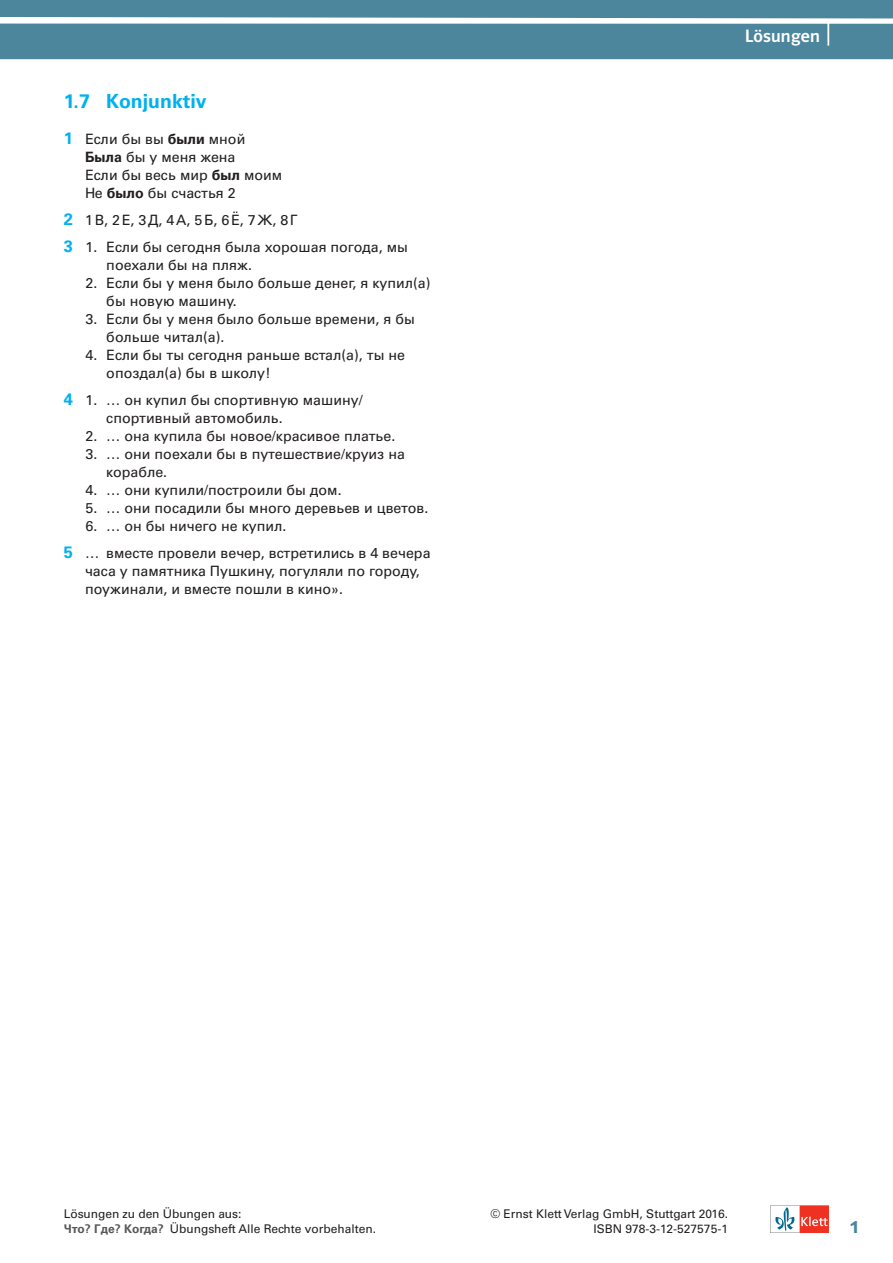
<style>
.page{position:relative;width:893px;height:1263px;background:#fff}
.page>*{position:absolute;margin:0;border:0;box-sizing:border-box;transform-origin:0 0}
.t1{font:700 19.5px "Univers LT";color:#00b1ef}
.t2{font:18.75px "Polo Spanisch Hfett";color:#4b869d}
.t3{font:18px "Polo Spanisch Krftg";letter-spacing:.01em;color:#fff}
.t4{font:14.25px/18px "Univers Cyr";color:#231f20}
.t5{font:12px "Univers LT";color:#231f20}
.s1{font-family:"Univers LT";font-weight:700;font-size:16.5px;color:#00b1ef}
.s2{font-weight:700}
.s3{font-family:"Univers Cyr";font-weight:700;color:#57585a}
</style>
<div class="page">
<svg style="left:770px;top:1205px;width:59px;height:28px"></svg>
<svg style="left:0;top:0;width:893px;height:59px;background:#5d92a6"></svg>
<h1 class="t1" style="left:64px;top:90px;width:145px">1.7 Konjunktiv</h1>
<p class="t4" style="left:85px;top:130px;width:199px;text-indent:-21px"><span class="s1">1</span> Если бы вы <span class="s2">были</span> мной<br><span class="s2">Была</span> бы у меня жена<br>Если бы весь мир <span class="s2">был</span> моим<br>Не <span class="s2">было</span> бы счастья 2</p>
<p class="t4" style="left:64px;top:206px;width:346px;line-height:27px"><span class="s1">2</span> 1В, 2Е, 3Д, 4А, 5Б, 6Ё, 7Ж, 8Г<br><span class="s1">3</span> 1. Если бы сегодня была хорошая погода, мы</p>
<p class="t4" style="left:106px;top:256px;width:147px">поехали бы на пляж.</p>
<p class="t4" style="left:106px;top:274px;width:326px;text-indent:-21px">2. Если бы у меня было больше денег, я купил(а) бы новую машину.</p>
<p class="t4" style="left:106px;top:310px;width:310px;text-indent:-21px">3. Если бы у меня было больше времени, я бы больше читал(а).</p>
<p class="t4" style="left:106px;top:346px;width:300px;text-indent:-21px">4. Если бы ты сегодня раньше встал(а), ты не опоздал(а) бы в школу!</p>
<p class="t4" style="left:106px;top:391px;width:258px;text-indent:-43px"><span class="s1">4</span> 1. … он купил бы спортивную машину/ спортивный автомобиль.</p>
<p class="t4" style="left:86px;top:427px;width:311px">2. … она купила бы новое/красивое платье.</p>
<p class="t4" style="left:106px;top:445px;width:300px;text-indent:-21px">3. … они поехали бы в путешествие/круиз на корабле.</p>
<p class="t4" style="left:86px;top:481px;width:258px">4. … они купили/построили бы дом.</p>
<p class="t4" style="left:86px;top:499px;width:344px">5. … они посадили бы много деревьев и цветов.</p>
<p class="t4" style="left:64px;top:512px;width:368px;line-height:27px;text-indent:22px">6. … он бы ничего не купил.<br><span class="s1">5</span> … вместе провели вечер, встретились в 4 вечера</p>
<p class="t4" style="left:85px;top:562px;width:336px">часа у памятника Пушкину, погуляли по городу, поужинали, и вместе пошли в кино».</p>
<p class="t3" style="left:745px;top:26px;width:76px">Lösungen</p>
<p class="t5" style="left:64px;top:1207px;width:179px">Lösungen zu den Übungen aus:</p>
<p class="t5" style="left:490px;top:1207px;width:239px">© Ernst Klett Verlag GmbH, Stuttgart 2016.</p>
<p class="t5" style="left:64px;top:1222px;width:314px"><span class="s3">Что? Где? Когда?</span> Übungsheft Alle Rechte vorbehalten.</p>
<p class="t5" style="left:593px;top:1222px;width:136px">ISBN 978-3-12-527575-1</p>
<h2 class="t2" style="left:850px;top:1216px;width:9px">1</h2>
</div>
